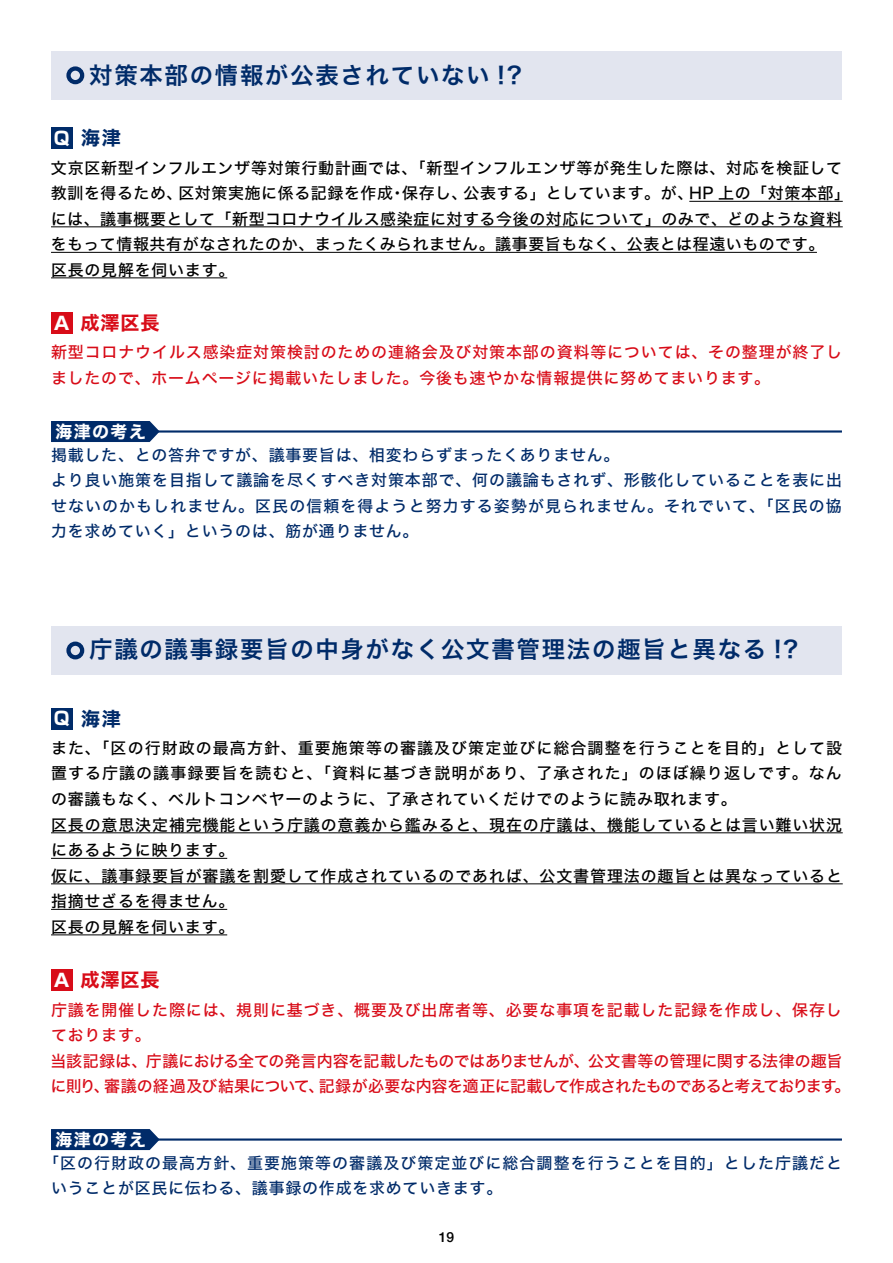
<style>
.page{position:relative;width:893px;height:1263px;background:#fff}
.page>*{position:absolute;margin:0;border:0;box-sizing:border-box;transform-origin:0 0}
.t1{font:23.4px "Hira Kaku Std W6";letter-spacing:.075em;color:#002b69}
.t2{font:19.2px "Hira Kaku Std W7";letter-spacing:.05em;color:#d80c18}
.t3{font:19.2px "Hira Kaku Std W7";color:#002b69}
.t4{font:16.95px "Hira Kaku Std W7";letter-spacing:.075em;color:#fff}
.t5{font:15.9px/25.5px "Hira Kaku Std W5";letter-spacing:.05em;color:#000}
.t6{font:15.9px/25.5px "Hira Kaku Std W5";letter-spacing:.055em;color:#002b69}
.t7{font:15.9px/25.5px "Hira Kaku Std W5";color:#d80c18}
.t8{font:15.9px/25.5px "Hira Kaku Std W5";letter-spacing:.05em;color:#d80c18}
.t9{font:500 13.8px "Helvetica Neue";color:#000}
.s1{font-family:"Shin Go Pr 5";font-weight:700;font-size:18px;color:#fff}
</style>
<div class="page">
<div style="left:51px;top:51px;width:791px;height:49px;background:#e2e5ef"></div>
<svg style="left:69px;top:69px;width:13px;height:13px"></svg>
<div style="left:66px;top:66px;width:18px;height:18px;border:4px solid #002b69;border-radius:50%"></div>
<div style="left:51px;top:626px;width:791px;height:49px;background:#e2e5ef"></div>
<svg style="left:69px;top:644px;width:13px;height:13px"></svg>
<div style="left:66px;top:641px;width:18px;height:18px;border:4px solid #002b69;border-radius:50%"></div>
<hr style="left:689px;top:201px;width:154px;height:1px;background:#000">
<hr style="left:51px;top:226px;width:792px;height:1px;background:#000">
<hr style="left:51px;top:252px;width:766px;height:1px;background:#000">
<hr style="left:51px;top:277px;width:176px;height:1px;background:#000">
<hr style="left:51px;top:832px;width:792px;height:1px;background:#000">
<hr style="left:51px;top:858px;width:176px;height:1px;background:#000">
<hr style="left:51px;top:883px;width:792px;height:1px;background:#000">
<hr style="left:51px;top:909px;width:176px;height:1px;background:#000">
<hr style="left:51px;top:934px;width:176px;height:1px;background:#000">
<div style="left:51px;top:128px;width:21px;height:21px;background:#002b69"></div>
<div style="left:51px;top:313px;width:21px;height:21px;background:#d80c18"></div>
<hr style="left:133px;top:430px;width:709px;height:3px;background:#002b69">
<div style="left:51px;top:421px;width:109px;height:21px;background:#002b69"></div>
<div style="left:51px;top:708px;width:21px;height:21px;background:#002b69"></div>
<div style="left:51px;top:969px;width:21px;height:21px;background:#d80c18"></div>
<hr style="left:133px;top:1138px;width:709px;height:2px;background:#002b69">
<svg style="left:51px;top:1129px;width:109px;height:21px;background:#0c3570"></svg>
<h1 class="t1" style="left:89px;top:58px;width:434px">対策本部の情報が公表されていない !?</h1>
<p class="t3" style="left:54px;top:123px;width:69px"><span class="s1">Q</span> 海津</p>
<p class="t5" style="left:51px;top:155px;width:801px">文京区新型インフルエンザ等対策行動計画では、「新型インフルエンザ等が発生した際は、対応を検証して教訓を得るため、区対策実施に係る記録を作成・保存し、公表する」としています。が、HP 上の「対策本部」には、議事概要として「新型コロナウイルス感染症に対する今後の対応について」のみで、どのような資料をもって情報共有がなされたのか、まったくみられません。議事要旨もなく、公表とは程遠いものです。<br>区長の見解を伺います。</p>
<p class="t2" style="left:54px;top:308px;width:108px"><span class="s1">A</span> 成澤区長</p>
<p class="t8" style="left:51px;top:340px;width:793px">新型コロナウイルス感染症対策検討のための連絡会及び対策本部の資料等については、その整理が終了しましたので、ホームページに掲載いたしました。今後も速やかな情報提供に努めてまいります。</p>
<p class="t4" style="left:56px;top:418px;width:92px">海津の考え</p>
<p class="t6" style="left:51px;top:442px;width:792px">掲載した、との答弁ですが、議事要旨は、相変わらずまったくありません。<br>より良い施策を目指して議論を尽くすべき対策本部で、何の議論もされず、形骸化していることを表に出せないのかもしれません。区民の信頼を得ようと努力する姿勢が見られません。それでいて、「区民の協力を求めていく」というのは、筋が通りません。</p>
<h1 class="t1" style="left:89px;top:632px;width:710px">庁議の議事録要旨の中身がなく公文書管理法の趣旨と異なる !?</h1>
<p class="t3" style="left:54px;top:704px;width:69px"><span class="s1">Q</span> 海津</p>
<p class="t5" style="left:51px;top:735px;width:793px">また、「区の行財政の最高方針、重要施策等の審議及び策定並びに総合調整を行うことを目的」として設置する庁議の議事録要旨を読むと、「資料に基づき説明があり、了承された」のほぼ繰り返しです。なんの審議もなく、ベルトコンベヤーのように、了承されていくだけでのように読み取れます。<br>区長の意思決定補完機能という庁議の意義から鑑みると、現在の庁議は、機能しているとは言い難い状況にあるように映ります。<br>仮に、議事録要旨が審議を割愛して作成されているのであれば、公文書管理法の趣旨とは異なっていると指摘せざるを得ません。<br>区長の見解を伺います。</p>
<p class="t2" style="left:54px;top:965px;width:108px"><span class="s1">A</span> 成澤区長</p>
<p class="t7" style="left:50px;top:997px;width:802px">庁議を開催した際には、規則に基づき、概要及び出席者等、必要な事項を記載した記録を作成し、保存しております。<br>当該記録は、庁議における全ての発言内容を記載したものではありませんが、公文書等の管理に関する法律の趣旨に則り、審議の経過及び結果について、記録が必要な内容を適正に記載して作成されたものであると考えております。</p>
<p class="t4" style="left:56px;top:1126px;width:92px">海津の考え</p>
<p class="t6" style="left:51px;top:1150px;width:793px;text-indent:-8px">「区の行財政の最高方針、重要施策等の審議及び策定並びに総合調整を行うことを目的」とした庁議だということが区民に伝わる、議事録の作成を求めていきます。</p>
<p class="t9" style="left:439px;top:1226px;width:17px">19</p>
</div>
